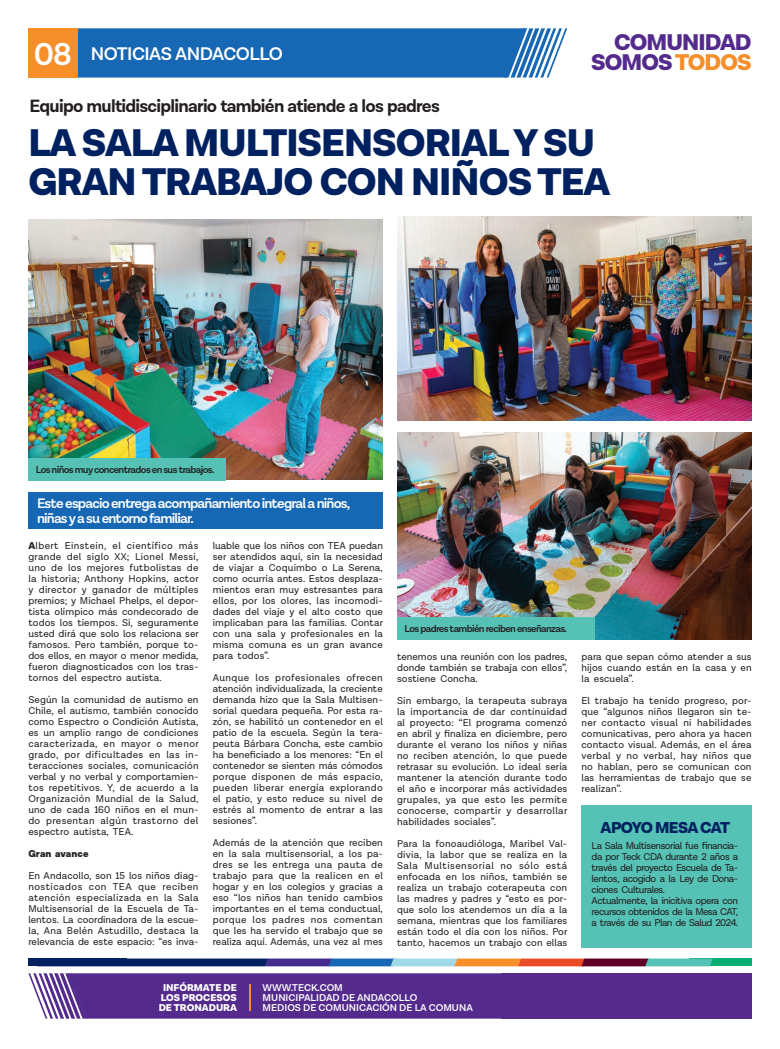
<style>
.page{position:relative;width:780px;height:1049px;background:#fff}
.page>*{position:absolute;margin:0;border:0;box-sizing:border-box;transform-origin:0 0}
.t1{font:900 39px/39px "Lota Grotesque Alt 3";letter-spacing:-.025em;color:#002160}
.t2{font:600 32px "Lota Grotesque Alt 1";color:#fff}
.t3{font:900 23px "Lota Grotesque Alt 3";letter-spacing:-.04em;color:#542b8d}
.t4{font:600 18.5px "Lota Grotesque Alt 1";letter-spacing:-.025em;color:#fff}
.t5{font:700 18px "Lota Grotesque Alt 3";letter-spacing:-.04em;color:#231f20}
.t6{font:900 16px "Lota Grotesque Alt 3";letter-spacing:-.05em;color:#002160}
.t7{font:600 14px/15px "Lota Grotesque Alt 1";letter-spacing:-.06em;color:#fff}
.t8{font:10px/11px "Lota Grotesque Alt 1";letter-spacing:.01em;color:#231f20;text-align:justify}
.t9{font:10px/11px "Lota Grotesque Alt 1";letter-spacing:-.05em;color:#231f20}
.t10{font:600 10px "Lota Grotesque Alt 1";letter-spacing:-.06em;color:#231f20}
.t11{font:600 10px/10px "Lota Grotesque Alt 1";color:#fff}
.t12{font:900 10px/10px "Lota Grotesque Alt 2";color:#fff;text-align:center}
.t13{font:900 10px "Lota Grotesque Alt 3";letter-spacing:.01em;color:#231f20}
.s1{color:#f68e29}
.s2{font-family:"Lota Grotesque Alt 3";font-weight:900}
</style>
<div class="page">
<img style="left:397px;top:432px;width:354px;height:207px">
<div style="left:689px;top:958px;width:62px;height:8px;background:#09ae73"></div>
<div style="left:28px;top:958px;width:99px;height:8px;background:#002160"></div>
<svg style="left:127px;top:958px;width:585px;height:8px;background:#6d677c"></svg>
<svg style="left:28px;top:973px;width:473px;height:45px;background:#5e3793"></svg>
<div style="left:501px;top:973px;width:250px;height:45px;background:#542b8d"></div>
<hr style="left:249px;top:984px;width:2px;height:27px;background:#f68e29">
<div style="left:28px;top:492px;width:355px;height:36px;background:#1768b4"></div>
<img style="left:28px;top:220px;width:355px;height:260px">
<div style="left:28px;top:458px;width:198px;height:22px;background:#55c2b5"></div>
<div style="left:397px;top:617px;width:198px;height:22px;background:#55c2b5"></div>
<svg style="left:28px;top:28px;width:539px;height:50px;background:#3a75ab"></svg>
<img style="left:397px;top:216px;width:354px;height:204px">
<div style="left:581px;top:805px;width:170px;height:143px;background:#55c2b5"></div>
<h3 class="t3" style="left:614px;top:28px;width:139px">COMUNIDAD</h3>
<h2 class="t2" style="left:34px;top:35px;width:40px">08</h2>
<h3 class="t3" style="left:591px;top:48px;width:162px">SOMOS<span class="s1">TODOS</span></h3>
<h3 class="t4" style="left:91px;top:43px;width:193px">NOTICIAS ANDACOLLO</h3>
<h3 class="t5" style="left:30px;top:96px;width:412px">Equipo multidisciplinario también atiende a los padres</h3>
<h1 class="t1" style="left:28px;top:125px;width:583px">LA SALA MULTISENSORIAL Y SU<br>GRAN TRABAJO CON NIÑOS TEA</h1>
<p class="t10" style="left:36px;top:464px;width:180px">Los niños muy concentrados en sus trabajos.</p>
<h3 class="t7" style="left:37px;top:496px;width:315px">Este espacio entrega acompañamiento integral a niños, niñas y a su entorno familiar.</h3>
<p class="t8" style="left:213px;top:540px;width:172px">luable que los niños con TEA puedan ser atendidos aquí, sin la necesidad de viajar a Coquimbo o La Serena, como ocurría antes. Estos desplaza&shy;mientos eran muy estresantes para ellos, por los olores, las incomodi&shy;dades del viaje y el alto costo que implicaban para las familias. Contar con una sala y profesionales en la misma comuna es un gran avance para todos”.</p>
<p class="t8" style="left:213px;top:672px;width:172px">Aunque los profesionales ofrecen atención individualizada, la creciente demanda hizo que la Sala Multisen&shy;sorial quedara pequeña. Por esta ra&shy;zón, se habilitó un contenedor en el patio de la escuela. Según la tera&shy;peuta Bárbara Concha, este cambio ha beneficiado a los menores: “En el contenedor se sienten más cómodos porque disponen de más espacio, pueden liberar energía explorando el patio, y esto reduce su nivel de estrés al momento de entrar a las sesiones”.</p>
<p class="t8" style="left:213px;top:837px;width:172px">Además de la atención que reciben en la sala multisensorial, a los pa&shy;dres se les entrega una pauta de trabajo para que la realicen en el hogar y en los colegios y gracias a eso “los niños han tenido cambios importantes en el tema conductual, porque los padres nos comentan que les ha servido el trabajo que se realiza aquí. Además, una vez al mes</p>
<p class="t8" style="left:28px;top:541px;width:172px"><span class="s2">A</span>lbert Einstein, el científico más grande del siglo XX; Lionel Messi, uno de los mejores futbolistas de la historia; Anthony Hopkins, actor y director y ganador de múltiples premios; y Michael Phelps, el depor&shy;tista olímpico más condecorado de todos los tiempos. Sí, seguramente usted dirá que solo los relaciona ser famosos. Pero también, porque to&shy;dos ellos, en mayor o menor medida, fueron diagnosticados con los tras&shy;tornos del espectro autista.</p>
<p class="t8" style="left:28px;top:695px;width:172px">Según la comunidad de autismo en Chile, el autismo, también conocido como Espectro o Condición Autista, es un amplio rango de condiciones caracterizada, en mayor o menor grado, por dificultades en las in&shy;teracciones sociales, comunicación verbal y no verbal y comportamien&shy;tos repetitivos. Y, de acuerdo a la Organización Mundial de la Salud, uno de cada 160 niños en el mun&shy;do presentan algún trastorno del espectro autista, TEA.</p>
<p class="t13" style="left:28px;top:848px;width:62px">Gran avance</p>
<p class="t8" style="left:28px;top:871px;width:172px">En Andacollo, son 15 los niños diag&shy;nosticados con TEA que reciben atención especializada en la Sala Multisensorial de la Escuela de Ta&shy;lentos. La coordinadora de la escue&shy;la, Ana Belén Astudillo, destaca la relevancia de este espacio: “es inva-</p>
<p class="t10" style="left:404px;top:623px;width:164px">Los padres también reciben enseñanzas.</p>
<p class="t8" style="left:397px;top:651px;width:172px">tenemos una reunión con los padres, donde también se trabaja con ellos”, sostiene Concha.</p>
<p class="t8" style="left:397px;top:695px;width:172px">Sin embargo, la terapeuta subraya la importancia de dar continuidad al proyecto: “El programa comenzó en abril y finaliza en diciembre, pero durante el verano los niños y niñas no reciben atención, lo que puede retrasar su evolución. Lo ideal sería mantener la atención durante todo el año e incorporar más actividades grupales, ya que esto les permite conocerse, compartir y desarrollar habilidades sociales”.</p>
<p class="t8" style="left:397px;top:838px;width:172px">Para la fonoaudióloga, Maribel Val&shy;divia, la labor que se realiza en la Sala Multisensorial no sólo está enfocada en los niños, también se realiza un trabajo coterapeuta con las madres y padres y “esto es por&shy;que solo los atendemos un día a la semana, mientras que los familiares están todo el día con los niños. Por tanto, hacemos un trabajo con ellas</p>
<p class="t12" style="left:159px;top:983px;width:80px">INFÓRMATE DE<br>LOS PROCESOS<br>DE TRONADURA</p>
<p class="t11" style="left:262px;top:983px;width:212px">WWW.TECK.COM<br>MUNICIPALIDAD DE ANDACOLLO<br>MEDIOS DE COMUNICACIÓN DE LA COMUNA</p>
<p class="t8" style="left:581px;top:652px;width:172px">para que sepan cómo atender a sus hijos cuando están en la casa y en la escuela”.</p>
<p class="t8" style="left:581px;top:696px;width:172px">El trabajo ha tenido progreso, por&shy;que “algunos niños llegaron sin te&shy;ner contacto visual ni habilidades comunicativas, pero ahora ya hacen contacto visual. Además, en el área verbal y no verbal, hay niños que no hablan, pero se comunican con las herramientas de trabajo que se realizan”.</p>
<h3 class="t6" style="left:600px;top:818px;width:131px">APOYO MESA CAT</h3>
<p class="t9" style="left:591px;top:840px;width:148px">La Sala Multisensorial fue financia&shy;da por Teck CDA durante 2 años a través del proyecto Escuela de Ta&shy;lentos, acogido a la Ley de Dona&shy;ciones Culturales.<br>Actualmente, la inicitiva opera con recursos obtenidos de la Mesa CAT, a través de su Plan de Salud 2024.</p>
</div>
